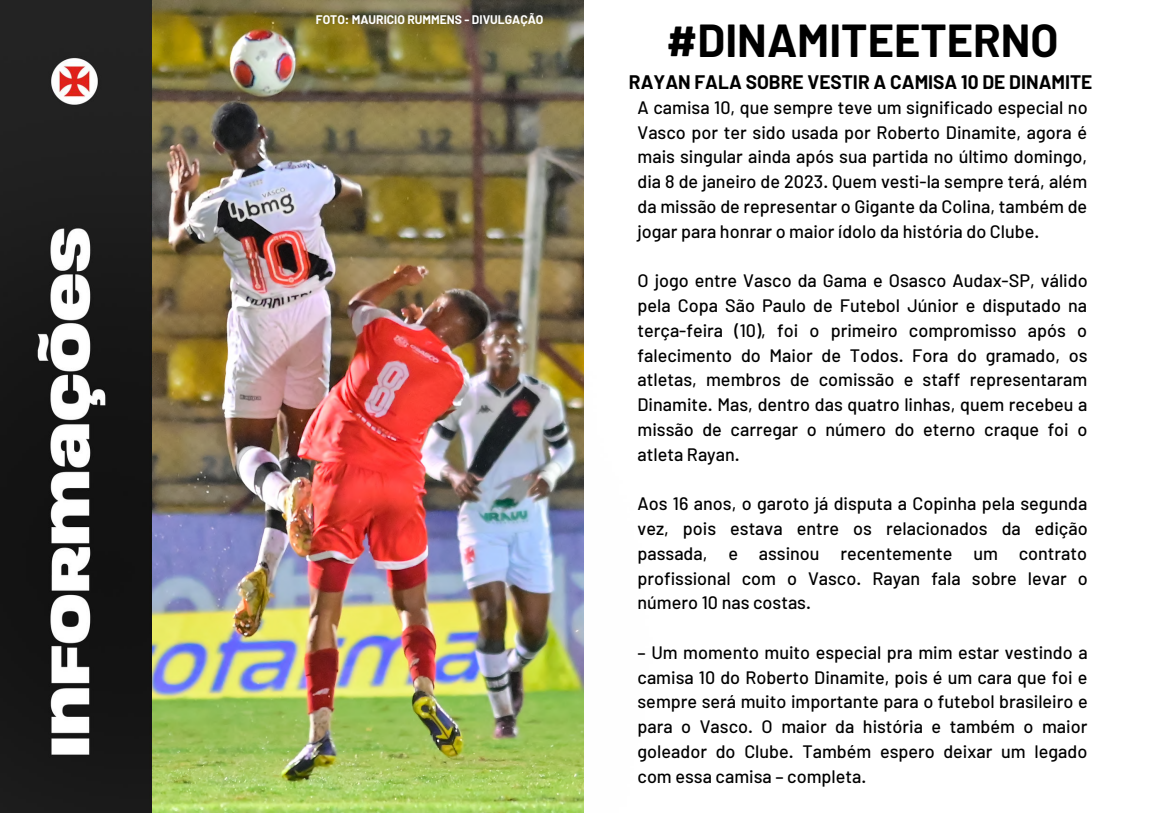
<style>
.page{position:relative;width:1152px;height:813px;background:#fff}
.page>*{position:absolute;margin:0;border:0;box-sizing:border-box;transform-origin:0 0}
.t1{font:700 45.15px "Barlow";color:#000}
.t2{font:700 19.12px "Barlow";color:#000}
.t3{font:500 18px/24.8px "Barlow";color:#000;text-align:justify}
.t4{font:700 12.15px "Barlow";color:#fff}
</style>
<div class="page">
<img style="left:1px;top:0;width:152px;height:812px">
<img style="left:153px;top:0;width:431px;height:812px">
<p class="t4" style="left:316px;top:12px;width:229px">FOTO: MAURICIO RUMMENS - DIVULGAÇÃO</p>
<h1 class="t1" style="left:667px;top:11px;width:394px">#DINAMITEETERNO</h1>
<p class="t2" style="left:629px;top:69px;width:465px">RAYAN FALA SOBRE VESTIR A CAMISA 10 DE DINAMITE</p>
<p class="t3" style="left:638px;top:94px;width:452px">A camisa 10, que sempre teve um significado especial no Vasco por ter sido usada por Roberto Dinamite, agora é mais singular ainda após sua partida no último domingo, dia 8 de janeiro de 2023. Quem vesti-la sempre terá, além da missão de representar o Gigante da Colina, também de jogar para honrar o maior ídolo da história do Clube.</p>
<p class="t3" style="left:638px;top:267px;width:452px">O jogo entre Vasco da Gama e Osasco Audax-SP, válido pela Copa São Paulo de Futebol Júnior e disputado na terça-feira (10), foi o primeiro compromisso após o falecimento do Maior de Todos. Fora do gramado, os atletas, membros de comissão e staff representaram Dinamite. Mas, dentro das quatro linhas, quem recebeu a missão de carregar o número do eterno craque foi o atleta Rayan.</p>
<p class="t3" style="left:638px;top:490px;width:452px">Aos 16 anos, o garoto já disputa a Copinha pela segunda vez, pois estava entre os relacionados da edição passada, e assinou recentemente um contrato profissional com o Vasco. Rayan fala sobre levar o número 10 nas costas.</p>
<p class="t3" style="left:638px;top:639px;width:452px">– Um momento muito especial pra mim estar vestindo a camisa 10 do Roberto Dinamite, pois é um cara que foi e sempre será muito importante para o futebol brasileiro e para o Vasco. O maior da história e também o maior goleador do Clube. Também espero deixar um legado com essa camisa – completa.</p>
</div>
